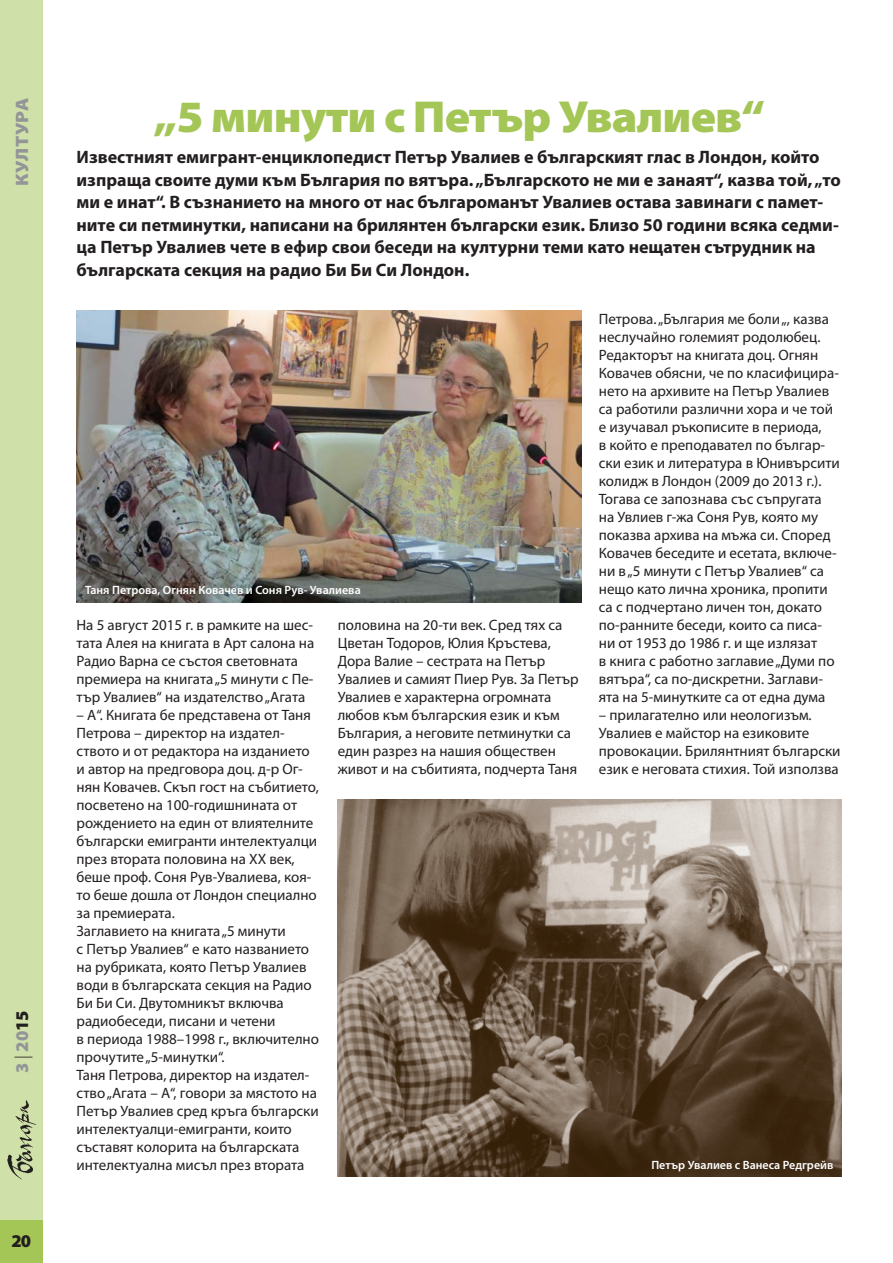
<style>
.page{position:relative;width:893px;height:1263px;background:#fff}
.page>*{position:absolute;margin:0;border:0;box-sizing:border-box;transform-origin:0 0}
.t1{font:900 45px "Myriad Pro";letter-spacing:-.02em;color:#a4c656;scale:1.05 1}
.t2{font:700 18px/22.5px "Myriad Pro";color:#231f20}
.t3{font:900 18px "Myriad Pro";color:#939598;scale:1.1 1}
.t4{font:900 18px "Myriad Pro";color:#939598}
.t5{font:900 18px "Myriad Pro";color:#231f20}
.t6{font:15px/18px "Myriad Pro";color:#231f20}
.t7{font:600 12px "Myriad Pro";color:#fff}
.s1{font-weight:300;color:#231f20}
.s2{color:#231f20}
</style>
<div class="page">
<img style="left:77px;top:310px;width:504px;height:292px">
<img style="left:338px;top:799px;width:504px;height:378px">
<div style="left:0;top:0;width:43px;height:1263px;background:#cfe0a8"></div>
<div style="left:0;top:1220px;width:43px;height:43px;background:#a4c656"></div>
<img style="left:7px;top:1100px;width:29px;height:80px">
<p class="t3" style="left:10px;top:186px;width:82px;rotate:-90deg">КУЛТУРА</p>
<p class="t4" style="left:10px;top:1073px;width:64px;rotate:-90deg">3 <span class="s1">|</span> 20<span class="s2">15</span></p>
<p class="t5" style="left:12px;top:1229px;width:21px">20</p>
<h1 class="t1" style="left:154px;top:86px;width:584px">„5 минути с Петър Увалиев“</h1>
<p class="t2" style="left:77px;top:145px;width:766px">Известният емигрант-енциклопедист Петър Увалиев е българският глас в Лондон, който изпраща своите думи към България по вятъра. „Българското не ми е занаят“, казва той, „то ми е инат“. В съзнанието на много от нас българоманът Увалиев остава завинаги с памет&shy;ните си петминутки, написани на брилянтен български език. Близо 50 години всяка седми&shy;ца Петър Увалиев чете в ефир свои беседи на културни теми като нещатен сътрудник на българската секция на радио Би Би Си Лондон.</p>
<p class="t7" style="left:85px;top:582px;width:277px">Таня Петрова, Огнян Ковачев и Соня Рув- Увалиева</p>
<p class="t6" style="left:77px;top:616px;width:239px">На 5 август 2015 г. в рамките на шес&shy;тата Алея на книгата в Арт салона на Радио Варна се състоя световната премиера на книгата „5 минути с Пе&shy;тър Увалиев“ на издателство „Агата</p>
<p class="t6" style="left:77px;top:706px;width:244px">– А“. Книгата бе представена от Таня<br>Петрова – директор на издател&shy;ството и от редактора на изданието и автор на предговора доц. д-р Ог&shy;нян Ковачев. Скъп гост на събитието, посветено на 100-годишнината от рождението на един от влиятелните български емигранти интелектуалци през втората половина на ХХ век, беше проф. Соня Рув-Увалиева, коя&shy;то беше дошла от Лондон специално за премиерата.<br>Заглавието на книгата „5 минути<br>с Петър Увалиев“ е като названието на рубриката, която Петър Увалиев води в българската секция на Радио<br>Би Би Си. Двутомникът включва радиобеседи, писани и четени<br>в периода 1988–1998 г., включително прочутите „5-минутки“.<br>Таня Петрова, директор на издател&shy;ство „Агата – А“, говори за мястото на<br>Петър Увалиев сред кръга български интелектуалци-емигранти, които съставят колорита на българската интелектуална мисъл през втората</p>
<p class="t6" style="left:338px;top:616px;width:243px">половина на 20-ти век. Сред тях са<br>Цветан Тодоров, Юлия Кръстева,<br>Дора Валие – сестрата на Петър<br>Увалиев и самият Пиер Рув. За Петър<br>Увалиев е характерна огромната любов към българския език и към<br>България, а неговите петминутки са един разрез на нашия обществен живот и на събитията, подчерта Таня</p>
<p class="t6" style="left:599px;top:310px;width:242px">Петрова. „България ме боли „, казва неслучайно големият родолюбец.<br>Редакторът на книгата доц. Огнян Ковачев обясни, че по класифицира&shy;нето на архивите на Петър Увалиев са работили различни хора и че той е изучавал ръкописите в периода,<br>в който е преподавател по българ&shy;ски език и литература в Юнивърсити колидж в Лондон (2009 до 2013 г.).<br>Тогава се запознава със съпругата на Увлиев г-жа Соня Рув, която му показва архива на мъжа си. Според Ковачев беседите и есетата, включе&shy;ни в „5 минути с Петър Увалиев“ са нещо като лична хроника, пропити са с подчертано личен тон, докато по-ранните беседи, които са писа&shy;ни от 1953 до 1986 г. и ще излязат<br>в книга с работно заглавие „Думи по вятъра“, са по-дискретни. Заглави&shy;ята на 5-минутките са от една дума</p>
<p class="t6" style="left:599px;top:706px;width:243px">– прилагателно или неологизъм.<br>Увалиев е майстор на езиковите провокации. Брилянтният български език е неговата стихия. Той използва</p>
<p class="t7" style="left:651px;top:1158px;width:184px">Петър Увалиев с Ванеса Редгрейв</p>
</div>
